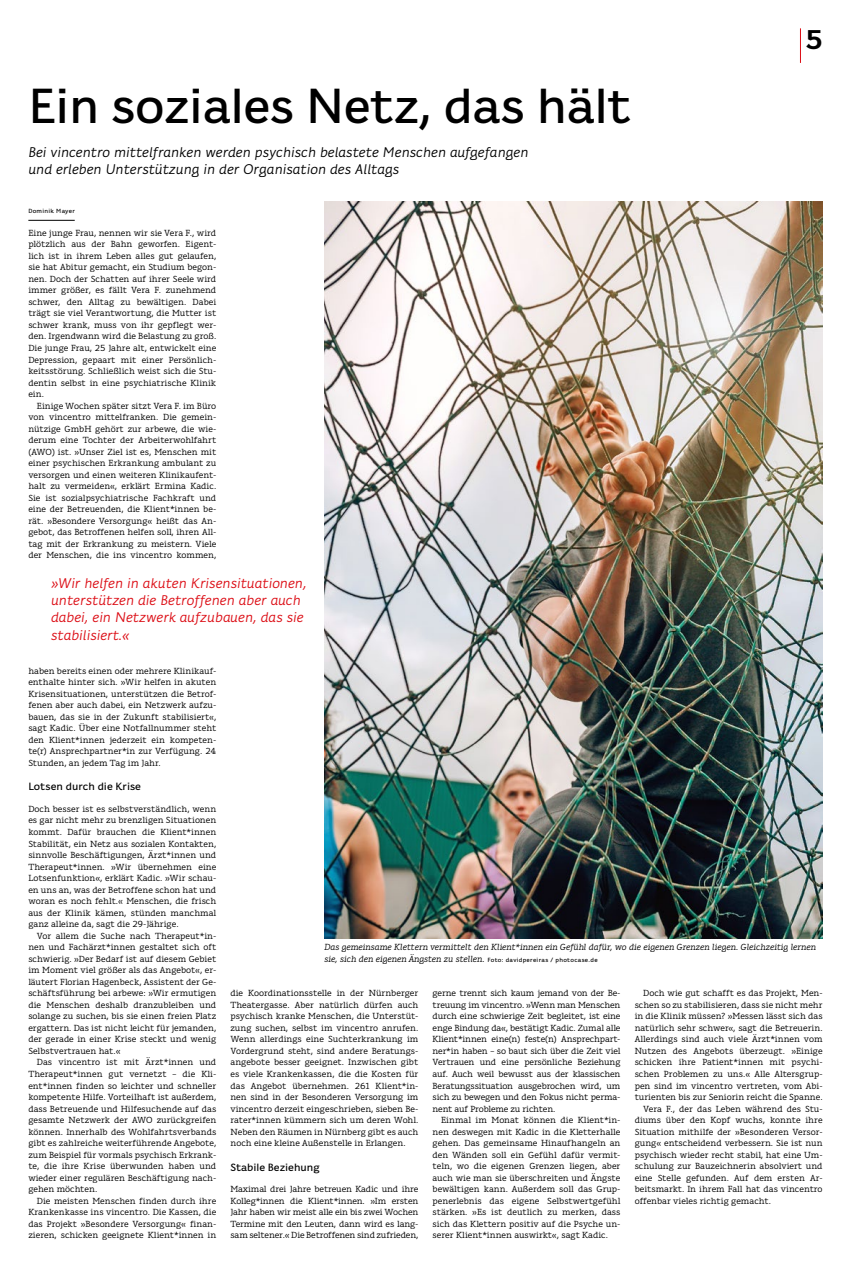
<style>
.page{position:relative;width:851px;height:1276px;background:#fff}
.page>*{position:absolute;margin:0;border:0;box-sizing:border-box;transform-origin:0 0}
.t1{font:500 49px "Karlo Sans";letter-spacing:-.01em;color:#000}
.t2{font:700 27px "Karlo Sans";color:#000}
.t3{font:italic 14px/17.3px "Karlo Sans";color:#000}
.t4{font:italic 14px/17.3px "Karlo Sans";color:#dc0d15}
.t5{font:500 10.5px "Karlo Sans";color:#000}
.t6{font:8.8px/11.5px "Karlo Serif";color:#000;text-align:justify}
.t7{font:italic 8.8px/11.5px "Karlo Serif";color:#000}
.t8{font:500 6px "Karlo Sans";letter-spacing:.05em;color:#000}
.s1{font-family:"Karlo Sans";font-weight:500;font-style:normal;font-size:6px}
</style>
<div class="page">
<hr style="left:800px;top:28px;width:1px;height:35px;background:#dc0d15">
<hr style="left:28px;top:220px;width:47px;height:1px;background:#000">
<img style="left:324px;top:201px;width:498px;height:737px">
<h1 class="t1" style="left:28px;top:75px;width:604px">Ein soziales Netz, das hält</h1>
<h3 class="t3" style="left:28px;top:143px;width:501px">Bei vincentro mittelfranken werden psychisch belastete Menschen aufgefangen und erleben Unterstützung in der Organisation des Alltags</h3>
<p class="t8" style="left:28px;top:207px;width:48px">Dominik Mayer</p>
<p class="t6" style="left:28px;top:227px;width:189px">Eine junge Frau, nennen wir sie Vera F., wird plötzlich aus der Bahn geworfen. Eigent&shy;lich ist in ihrem Leben alles gut gelaufen, sie hat Abitur gemacht, ein Studium begon&shy;nen. Doch der Schatten auf ihrer Seele wird immer größer, es fällt Vera F. zunehmend schwer, den Alltag zu bewältigen. Dabei trägt sie viel Verantwortung, die Mutter ist schwer krank, muss von ihr gepflegt wer&shy;den. Irgendwann wird die Belastung zu groß.<br>Die junge Frau, 25 Jahre alt, entwickelt eine Depression, gepaart mit einer Persönlich&shy;keitsstörung. Schließlich weist sich die Stu&shy;dentin selbst in eine psychiatrische Klinik ein.</p>
<p class="t6" style="left:28px;top:400px;width:189px;text-indent:9px">Einige Wochen später sitzt Vera F. im Büro von vincentro mittelfranken. Die gemein&shy;nützige GmbH gehört zur arbewe, die wie&shy;derum eine Tochter der Arbeiterwohlfahrt (AWO) ist. »Unser Ziel ist es, Menschen mit einer psychischen Erkrankung ambulant zu versorgen und einen weiteren Klinikaufent&shy;halt zu vermeiden«, erklärt Ermina Kadic.<br>Sie ist sozialpsychiatrische Fachkraft und eine der Betreuenden, die Klient*innen be&shy;rät. »Besondere Versorgung« heißt das An&shy;gebot, das Betroffenen helfen soll, ihren All&shy;tag mit der Erkrankung zu meistern. Viele der Menschen, die ins vincentro kommen,</p>
<h3 class="t4" style="left:51px;top:574px;width:257px">»Wir helfen in akuten Krisensituationen, unterstützen die Betroffenen aber auch dabei, ein Netzwerk aufzubauen, das sie stabilisiert.«</h3>
<h2 class="t2" style="left:805px;top:22px;width:18px">5</h2>
<p class="t6" style="left:28px;top:665px;width:189px">haben bereits einen oder mehrere Klinikauf&shy;enthalte hinter sich. »Wir helfen in akuten Krisensituationen, unterstützen die Betrof&shy;fenen aber auch dabei, ein Netzwerk aufzu&shy;bauen, das sie in der Zukunft stabilisiert«, sagt Kadic. Über eine Notfallnummer steht den Klient*innen jederzeit ein kompeten&shy;te(r) Ansprechpartner*in zur Verfügung. 24<br>Stunden, an jedem Tag im Jahr.</p>
<p class="t5" style="left:28px;top:780px;width:114px">Lotsen durch die Krise</p>
<p class="t6" style="left:28px;top:803px;width:189px">Doch besser ist es selbstverständlich, wenn es gar nicht mehr zu brenzligen Situationen kommt. Dafür brauchen die Klient*innen Stabilität, ein Netz aus sozialen Kontakten, sinnvolle Beschäftigungen, Ärzt*innen und Therapeut*innen. »Wir übernehmen eine Lotsenfunktion«, erklärt Kadic. »Wir schau&shy;en uns an, was der Betroffene schon hat und woran es noch fehlt.« Menschen, die frisch aus der Klinik kämen, stünden manchmal ganz alleine da, sagt die 29-Jährige.</p>
<p class="t6" style="left:28px;top:930px;width:189px;text-indent:9px">Vor allem die Suche nach Therapeut*in&shy;nen und Fachärzt*innen gestaltet sich oft schwierig. »Der Bedarf ist auf diesem Gebiet im Moment viel größer als das Angebot«, er&shy;läutert Florian Hagenbeck, Assistent der Ge&shy;schäftsführung bei arbewe: »Wir ermutigen die Menschen deshalb dranzubleiben und solange zu suchen, bis sie einen freien Platz ergattern. Das ist nicht leicht für jemanden, der gerade in einer Krise steckt und wenig Selbstvertrauen hat.«</p>
<p class="t6" style="left:28px;top:1056px;width:189px;text-indent:9px">Das vincentro ist mit Ärzt*innen und Therapeut*innen gut vernetzt – die Kli&shy;ent*innen finden so leichter und schneller kompetente Hilfe. Vorteilhaft ist außerdem, dass Betreuende und Hilfesuchende auf das gesamte Netzwerk der AWO zurückgreifen können. Innerhalb des Wohlfahrtsverbands gibt es zahlreiche weiterführende Angebote, zum Beispiel für vormals psychisch Erkrank&shy;te, die ihre Krise überwunden haben und wieder einer regulären Beschäftigung nach&shy;gehen möchten.</p>
<p class="t6" style="left:28px;top:1195px;width:189px;text-indent:9px">Die meisten Menschen finden durch ihre Krankenkasse ins vincentro. Die Kassen, die das Projekt »Besondere Versorgung« finan&shy;zieren, schicken geeignete Klient*innen in</p>
<p class="t7" style="left:324px;top:941px;width:493px">Das gemeinsame Klettern vermittelt den Klient*innen ein Gefühl dafür, wo die eigenen Grenzen liegen. Gleichzeitig lernen sie, sich den eigenen Ängsten zu stellen. <span class="s1">Foto: davidpereiras / photocase.de</span></p>
<p class="t6" style="left:230px;top:987px;width:189px">die Koordinationsstelle in der Nürnberger Theatergasse. Aber natürlich dürfen auch psychisch kranke Menschen, die Unterstüt&shy;zung suchen, selbst im vincentro anrufen.<br>Wenn allerdings eine Suchterkrankung im Vordergrund steht, sind andere Beratungs&shy;angebote besser geeignet. Inzwischen gibt es viele Krankenkassen, die die Kosten für das Angebot übernehmen. 261 Klient*in&shy;nen sind in der Besonderen Versorgung im vincentro derzeit eingeschrieben, sieben Be&shy;rater*innen kümmern sich um deren Wohl.<br>Neben den Räumen in Nürnberg gibt es auch noch eine kleine Außenstelle in Erlangen.</p>
<p class="t5" style="left:230px;top:1160px;width:91px">Stabile Beziehung</p>
<p class="t6" style="left:230px;top:1183px;width:189px">Maximal drei Jahre betreuen Kadic und ihre Kolleg*innen die Klient*innen. »Im ersten Jahr haben wir meist alle ein bis zwei Wochen Termine mit den Leuten, dann wird es lang&shy;sam seltener.« Die Betroffenen sind zufrieden,</p>
<p class="t6" style="left:432px;top:987px;width:189px">gerne trennt sich kaum jemand von der Be&shy;treuung im vincentro. »Wenn man Menschen durch eine schwierige Zeit begleitet, ist eine enge Bindung da«, bestätigt Kadic. Zumal alle Klient*innen eine(n) feste(n) Ansprechpart&shy;ner*in haben – so baut sich über die Zeit viel Vertrauen und eine persönliche Beziehung auf. Auch weil bewusst aus der klassischen Beratungssituation ausgebrochen wird, um sich zu bewegen und den Fokus nicht perma&shy;nent auf Probleme zu richten.</p>
<p class="t6" style="left:432px;top:1114px;width:189px;text-indent:9px">Einmal im Monat können die Klient*in&shy;nen deswegen mit Kadic in die Kletterhalle gehen. Das gemeinsame Hinaufhangeln an den Wänden soll ein Gefühl dafür vermit&shy;teln, wo die eigenen Grenzen liegen, aber auch wie man sie überschreiten und Ängste bewältigen kann. Außerdem soll das Grup&shy;penerlebnis das eigene Selbstwertgefühl stärken. »Es ist deutlich zu merken, dass sich das Klettern positiv auf die Psyche un&shy;serer Klient*innen auswirkt«, sagt Kadic.</p>
<p class="t6" style="left:643px;top:987px;width:181px">Doch wie gut schafft es das Projekt, Men-</p>
<p class="t6" style="left:634px;top:999px;width:189px">schen so zu stabilisieren, dass sie nicht mehr</p>
<p class="t6" style="left:634px;top:1010px;width:189px">in die Klinik müssen? »Messen lässt sich das</p>
<p class="t6" style="left:634px;top:1022px;width:189px">natürlich sehr schwer«, sagt die Betreuerin.</p>
<p class="t6" style="left:634px;top:1033px;width:189px">Allerdings sind auch viele Ärzt*innen vom</p>
<p class="t6" style="left:634px;top:1045px;width:189px">Nutzen des Angebots überzeugt. »Einige</p>
<p class="t6" style="left:634px;top:1056px;width:189px">schicken ihre Patient*innen mit psychi-</p>
<p class="t6" style="left:634px;top:1068px;width:189px">schen Problemen zu uns.« Alle Altersgrup-</p>
<p class="t6" style="left:634px;top:1079px;width:189px">pen sind im vincentro vertreten, vom Abi-</p>
<p class="t6" style="left:634px;top:1091px;width:189px">turienten bis zur Seniorin reicht die Spanne.</p>
<p class="t6" style="left:643px;top:1102px;width:181px">Vera F., der das Leben während des Stu-</p>
<p class="t6" style="left:634px;top:1114px;width:189px">diums über den Kopf wuchs, konnte ihre</p>
<p class="t6" style="left:634px;top:1126px;width:189px">Situation mithilfe der »Besonderen Versor-</p>
<p class="t6" style="left:634px;top:1137px;width:189px">gung« entscheidend verbessern. Sie ist nun</p>
<p class="t6" style="left:634px;top:1149px;width:189px">psychisch wieder recht stabil, hat eine Um-</p>
<p class="t6" style="left:634px;top:1160px;width:189px">schulung zur Bauzeichnerin absolviert und</p>
<p class="t6" style="left:634px;top:1172px;width:189px">eine Stelle gefunden. Auf dem ersten Ar-</p>
<p class="t6" style="left:634px;top:1183px;width:189px">beitsmarkt. In ihrem Fall hat das vincentro</p>
<p class="t6" style="left:634px;top:1195px;width:138px">offenbar vieles richtig gemacht.</p>
</div>
